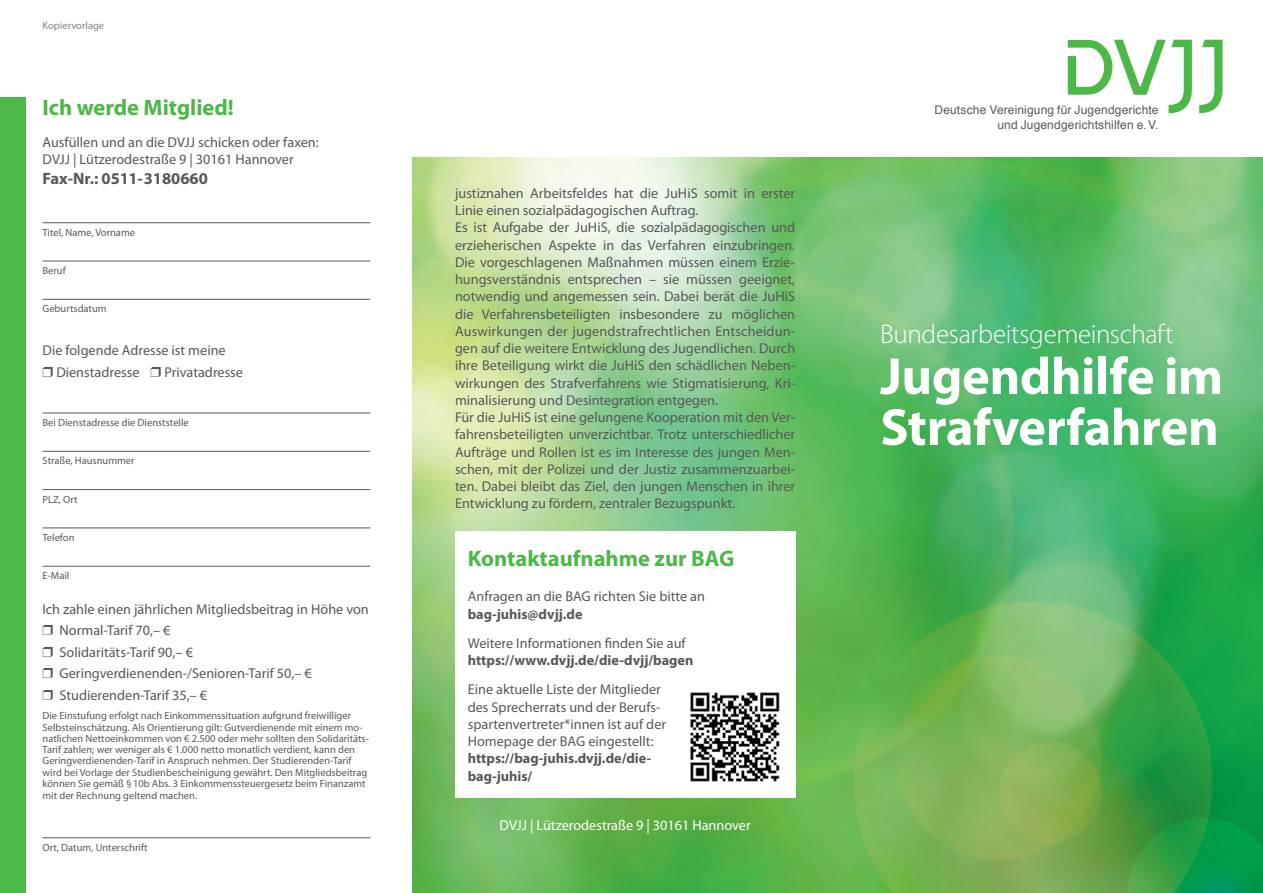
<style>
.page{position:relative;width:1263px;height:893px;background:#fff}
.page>*{position:absolute;margin:0;border:0;box-sizing:border-box;transform-origin:0 0}
.t1{font:700 52.5px/51px "Myriad Pro";letter-spacing:-.01em;color:#fff}
.t2{font:300 27px "Myriad Pro";letter-spacing:-.015em;color:#fff}
.t3{font:700 22.5px "Myriad Pro";color:#4cb848}
.t4{font:700 16.5px "Myriad Pro";color:#57585a}
.t5{font:14.25px/17.2px "Myriad Pro";color:#57585a}
.t6{font:700 14.25px/17.2px "Myriad Pro";color:#57585a}
.t7{font:14.25px "Myriad Pro";color:#fff}
.t8{font:12px/15px "Helvetica";letter-spacing:.01em;color:#57585a;text-align:right}
.t9{font:10.5px/11.4px "Myriad Pro";color:#57585a}
.t10{font:10.5px "Myriad Pro";color:#808285}
</style>
<div class="page">
<img style="left:412px;top:157px;width:851px;height:736px">
<svg style="left:1068px;top:40px;width:124px;height:73px"></svg>
<svg style="left:1199px;top:40px;width:23px;height:73px"></svg>
<hr style="left:43px;top:222px;width:327px;height:1px;background:#57585a">
<hr style="left:43px;top:261px;width:327px;height:1px;background:#57585a">
<hr style="left:43px;top:299px;width:327px;height:1px;background:#57585a">
<hr style="left:43px;top:413px;width:327px;height:1px;background:#57585a">
<hr style="left:43px;top:451px;width:327px;height:1px;background:#57585a">
<hr style="left:43px;top:489px;width:327px;height:1px;background:#57585a">
<hr style="left:43px;top:528px;width:327px;height:1px;background:#57585a">
<hr style="left:43px;top:566px;width:327px;height:1px;background:#57585a">
<hr style="left:43px;top:837px;width:327px;height:1px;background:#57585a">
<div style="left:0;top:98px;width:26px;height:795px;background:#4cb848"></div>
<div style="left:455px;top:531px;width:340px;height:267px;background:#fff"></div>
<img style="left:690px;top:692px;width:90px;height:90px">
<p class="t10" style="left:43px;top:19px;width:63px">Kopiervorlage</p>
<h3 class="t3" style="left:43px;top:92px;width:193px">Ich werde Mitglied!</h3>
<p class="t5" style="left:43px;top:133px;width:278px">Ausfüllen und an die DVJJ schicken oder faxen:<br>DVJJ | Lützerodestraße 9 | 30161 Hannover</p>
<p class="t4" style="left:43px;top:167px;width:167px">Fax-Nr.: 0511-3180660</p>
<p class="t9" style="left:43px;top:226px;width:94px">Titel, Name, Vorname</p>
<p class="t9" style="left:43px;top:265px;width:25px">Beruf</p>
<p class="t9" style="left:43px;top:303px;width:66px">Geburtsdatum</p>
<p class="t5" style="left:56px;top:340px;width:171px;line-height:21.5px;text-indent:-14px">Die folgende Adresse ist meine<br>Dienstadresse</p>
<p class="t5" style="left:164px;top:363px;width:80px">Privatadresse</p>
<p class="t9" style="left:43px;top:417px;width:148px">Bei Dienstadresse die Dienststelle</p>
<p class="t9" style="left:43px;top:455px;width:94px">Straße, Hausnummer</p>
<p class="t9" style="left:43px;top:493px;width:37px">PLZ, Ort</p>
<p class="t9" style="left:43px;top:531px;width:33px">Telefon</p>
<p class="t9" style="left:43px;top:570px;width:28px">E-Mail</p>
<p class="t5" style="left:60px;top:598px;width:311px;line-height:21.5px;text-indent:-17px">Ich zahle einen jährlichen Mitgliedsbeitrag in Höhe von Normal-Tarif 70,– €<br>Solidaritäts-Tarif 90,– € Geringverdienenden-/Senioren-Tarif 50,– € Studierenden-Tarif 35,– €</p>
<p class="t9" style="left:43px;top:710px;width:328px">Die Einstufung erfolgt nach Einkommenssituation aufgrund freiwilliger Selbsteinschätzung. Als Orientierung gilt: Gutverdienende mit einem mo&shy;natlichen Nettoeinkommen von € 2.500 oder mehr sollten den Solidaritäts-Tarif zahlen; wer weniger als € 1.000 netto monatlich verdient, kann den Geringverdienenden-Tarif in Anspruch nehmen. Der Studierenden-Tarif wird bei Vorlage der Studienbescheinigung gewährt. Den Mitgliedsbeitrag können Sie gemäß §10b Abs. 3 Einkommenssteuergesetz beim Finanzamt mit der Rechnung geltend machen.</p>
<p class="t9" style="left:43px;top:841px;width:107px">Ort, Datum, Unterschrift</p>
<p class="t5" style="left:455px;top:184px;width:342px">justiznahen Arbeitsfeldes hat die JuHiS somit in erster Linie einen sozialpädagogischen Auftrag.<br>Es ist Aufgabe der JuHiS, die sozialpädagogischen und erzieherischen Aspekte in das Verfahren einzubringen.<br>Die vorgeschlagenen Maßnahmen müssen einem Erzie&shy;hungsverständnis entsprechen – sie müssen geeignet, notwendig und angemessen sein. Dabei berät die JuHiS die Verfahrensbeteiligten insbesondere zu möglichen Auswirkungen der jugendstrafrechtlichen Entscheidun&shy;gen auf die weitere Entwicklung des Jugendlichen. Durch ihre Beteiligung wirkt die JuHiS den schädlichen Neben&shy;wirkungen des Strafverfahrens wie Stigmatisierung, Kri&shy;minalisierung und Desintegration entgegen.<br>Für die JuHiS ist eine gelungene Kooperation mit den Ver&shy;fahrensbeteiligten unverzichtbar. Trotz unterschiedlicher Aufträge und Rollen ist es im Interesse des jungen Men&shy;schen, mit der Polizei und der Justiz zusammenzuarbei&shy;ten. Dabei bleibt das Ziel, den jungen Menschen in ihrer Entwicklung zu fördern, zentraler Bezugspunkt.</p>
<h3 class="t3" style="left:468px;top:544px;width:268px">Kontaktaufnahme zur BAG</h3>
<p class="t5" style="left:468px;top:588px;width:239px">Anfragen an die BAG richten Sie bitte an</p>
<p class="t6" style="left:468px;top:605px;width:116px">bag-juhis@dvjj.de</p>
<p class="t5" style="left:468px;top:634px;width:219px">Weitere Informationen finden Sie auf</p>
<p class="t6" style="left:468px;top:651px;width:227px">https://www.dvjj.de/die-dvjj/bagen</p>
<p class="t5" style="left:468px;top:681px;width:200px">Eine aktuelle Liste der Mitglieder des Sprecherrats und der Berufs&shy;spartenvertreter*innen ist auf der Homepage der BAG eingestellt:</p>
<p class="t6" style="left:468px;top:750px;width:185px">https://bag-juhis.dvjj.de/die&shy;bag-juhis/</p>
<p class="t7" style="left:499px;top:817px;width:253px">DVJJ | Lützerodestraße 9 | 30161 Hannover</p>
<p class="t8" style="left:934px;top:103px;width:226px">Deutsche Vereinigung für Jugendgerichte und Jugendgerichtshilfen e.V.</p>
<h2 class="t2" style="left:880px;top:318px;width:295px">Bundesarbeitsgemeinschaft</h2>
<h1 class="t1" style="left:880px;top:349px;width:344px">Jugendhilfe im<br>Strafverfahren</h1>
</div>
